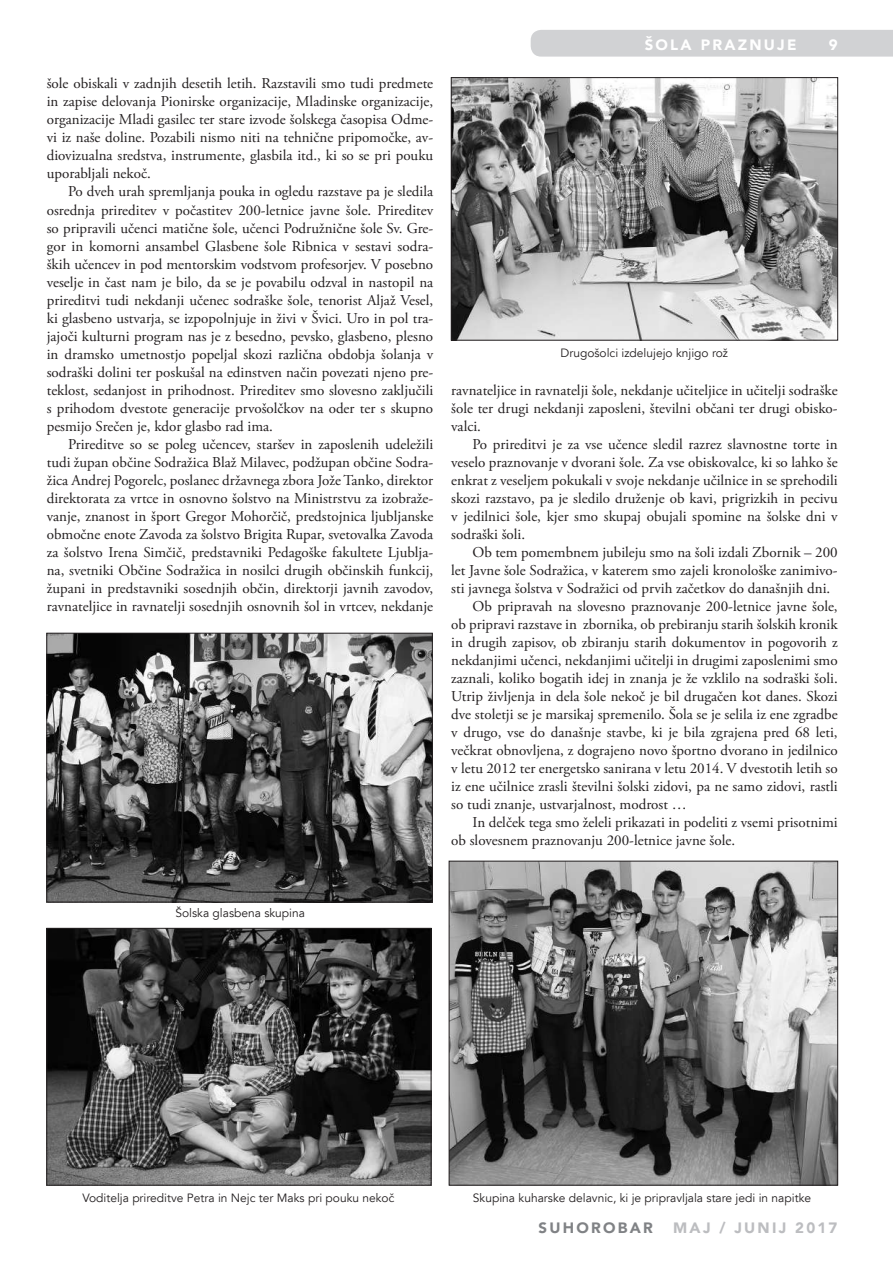
<style>
.page{position:relative;width:893px;height:1263px;background:#fff}
.page>*{position:absolute;margin:0;border:0;box-sizing:border-box;transform-origin:0 0}
.t1{font:15px/18px "Adobe Garamond Pro";color:#231f20;text-align:justify}
.t2{font:900 15px "Avenir LT";letter-spacing:.15em;color:#bcbdc0}
.t3{font:900 15px "Avenir LT";letter-spacing:.15em;color:#fff}
.t4{font:900 15px "Avenir LT";letter-spacing:.15em;color:#808285}
.t5{font:12px "Avenir LT";color:#231f20}
</style>
<div class="page">
<div style="left:531px;top:30px;width:362px;height:27px;background:#d1d2d4"></div>
<img style="left:453px;top:79px;width:383px;height:259px">
<div style="left:451px;top:77px;width:387px;height:263px;border:1px solid #231f20"></div>
<img style="left:451px;top:863px;width:385px;height:320px">
<div style="left:449px;top:861px;width:389px;height:324px;border:1px solid #231f20"></div>
<img style="left:49px;top:930px;width:380px;height:253px">
<div style="left:47px;top:928px;width:384px;height:257px;border:1px solid #231f20"></div>
<img style="left:49px;top:635px;width:382px;height:265px">
<div style="left:47px;top:633px;width:386px;height:269px;border:1px solid #231f20"></div>
<p class="t1" style="left:47px;top:75px;width:388px">šole obiskali v zadnjih desetih letih. Razstavili smo tudi predmete in zapise delovanja Pionirske organizacije, Mladinske organizacije, organizacije Mladi gasilec ter stare izvode šolskega časopisa Odme&shy;vi iz naše doline. Pozabili nismo niti na tehnične pripomočke, av&shy;diovizualna sredstva, instrumente, glasbila itd., ki so se pri pouku uporabljali nekoč.</p>
<p class="t1" style="left:47px;top:183px;width:388px;text-indent:21px">Po dveh urah spremljanja pouka in ogledu razstave pa je sledila osrednja prireditev v počastitev 200-letnice javne šole. Prireditev so pripravili učenci matične šole, učenci Podružnične šole Sv. Gre&shy;gor in komorni ansambel Glasbene šole Ribnica v sestavi sodra&shy;ških učencev in pod mentorskim vodstvom profesorjev. V posebno veselje in čast nam je bilo, da se je povabilu odzval in nastopil na prireditvi tudi nekdanji učenec sodraške šole, tenorist Aljaž Vesel, ki glasbeno ustvarja, se izpopolnjuje in živi v Švici. Uro in pol tra&shy;jajoči kulturni program nas je z besedno, pevsko, glasbeno, plesno in dramsko umetnostjo popeljal skozi različna obdobja šolanja v sodraški dolini ter poskušal na edinstven način povezati njeno pre&shy;teklost, sedanjost in prihodnost. Prireditev smo slovesno zaključili s prihodom dvestote generacije prvošolčkov na oder ter s skupno pesmijo Srečen je, kdor glasbo rad ima.</p>
<p class="t1" style="left:47px;top:435px;width:388px;text-indent:21px">Prireditve so se poleg učencev, staršev in zaposlenih udeležili tudi župan občine Sodražica Blaž Milavec, podžupan občine Sodra&shy;žica Andrej Pogorelc, poslanec državnega zbora Jože Tanko, direktor direktorata za vrtce in osnovno šolstvo na Ministrstvu za izobraže&shy;vanje, znanost in šport Gregor Mohorčič, predstojnica ljubljanske območne enote Zavoda za šolstvo Brigita Rupar, svetovalka Zavoda za šolstvo Irena Simčič, predstavniki Pedagoške fakultete Ljublja&shy;na, svetniki Občine Sodražica in nosilci drugih občinskih funkcij, župani in predstavniki sosednjih občin, direktorji javnih zavodov, ravnateljice in ravnatelji sosednjih osnovnih šol in vrtcev, nekdanje</p>
<p class="t3" style="left:645px;top:35px;width:153px">ŠOLA PRAZNUJE</p>
<p class="t3" style="left:829px;top:35px;width:10px">9</p>
<p class="t5" style="left:560px;top:346px;width:169px">Drugošolci izdelujejo knjigo rož</p>
<p class="t1" style="left:451px;top:381px;width:388px">ravnateljice in ravnatelji šole, nekdanje učiteljice in učitelji sodraške šole ter drugi nekdanji zaposleni, številni občani ter drugi obisko&shy;valci.</p>
<p class="t1" style="left:451px;top:435px;width:388px;text-indent:21px">Po prireditvi je za vse učence sledil razrez slavnostne torte in veselo praznovanje v dvorani šole. Za vse obiskovalce, ki so lahko še enkrat z veseljem pokukali v svoje nekdanje učilnice in se sprehodili skozi razstavo, pa je sledilo druženje ob kavi, prigrizkih in pecivu v jedilnici šole, kjer smo skupaj obujali spomine na šolske dni v sodraški šoli.</p>
<p class="t1" style="left:472px;top:543px;width:367px">Ob tem pomembnem jubileju smo na šoli izdali Zbornik – 200</p>
<p class="t1" style="left:451px;top:561px;width:388px">let Javne šole Sodražica, v katerem smo zajeli kronološke zanimivo-</p>
<p class="t1" style="left:451px;top:579px;width:381px">sti javnega šolstva v Sodražici od prvih začetkov do današnjih dni.</p>
<p class="t1" style="left:472px;top:597px;width:367px">Ob pripravah na slovesno praznovanje 200-letnice javne šole,</p>
<p class="t1" style="left:451px;top:615px;width:388px">ob pripravi razstave in zbornika, ob prebiranju starih šolskih kronik</p>
<p class="t1" style="left:451px;top:633px;width:388px">in drugih zapisov, ob zbiranju starih dokumentov in pogovorih z</p>
<p class="t1" style="left:451px;top:651px;width:388px">nekdanjimi učenci, nekdanjimi učitelji in drugimi zaposlenimi smo</p>
<p class="t1" style="left:451px;top:669px;width:388px">zaznali, koliko bogatih idej in znanja je že vzklilo na sodraški šoli.</p>
<p class="t1" style="left:451px;top:687px;width:388px">Utrip življenja in dela šole nekoč je bil drugačen kot danes. Skozi</p>
<p class="t1" style="left:451px;top:705px;width:388px">dve stoletji se je marsikaj spremenilo. Šola se je selila iz ene zgradbe</p>
<p class="t1" style="left:451px;top:723px;width:388px">v drugo, vse do današnje stavbe, ki je bila zgrajena pred 68 leti,</p>
<p class="t1" style="left:451px;top:741px;width:388px">večkrat obnovljena, z dograjeno novo športno dvorano in jedilnico</p>
<p class="t1" style="left:451px;top:759px;width:388px">v letu 2012 ter energetsko sanirana v letu 2014. V dvestotih letih so</p>
<p class="t1" style="left:451px;top:777px;width:388px">iz ene učilnice zrasli številni šolski zidovi, pa ne samo zidovi, rastli</p>
<p class="t1" style="left:451px;top:795px;width:237px">so tudi znanje, ustvarjalnost, modrost …</p>
<p class="t1" style="left:472px;top:813px;width:367px">In delček tega smo želeli prikazati in podeliti z vsemi prisotnimi</p>
<p class="t1" style="left:451px;top:831px;width:285px">ob slovesnem praznovanju 200-letnice javne šole.</p>
<p class="t5" style="left:175px;top:905px;width:131px">Šolska glasbena skupina</p>
<p class="t5" style="left:82px;top:1190px;width:313px">Voditelja prireditve Petra in Nejc ter Maks pri pouku nekoč</p>
<p class="t5" style="left:473px;top:1190px;width:340px">Skupina kuharske delavnic, ki je pripravljala stare jedi in napitke</p>
<p class="t4" style="left:539px;top:1219px;width:116px">SUHOROBAR</p>
<p class="t2" style="left:673px;top:1219px;width:166px">MAJ / JUNIJ 2017</p>
</div>
